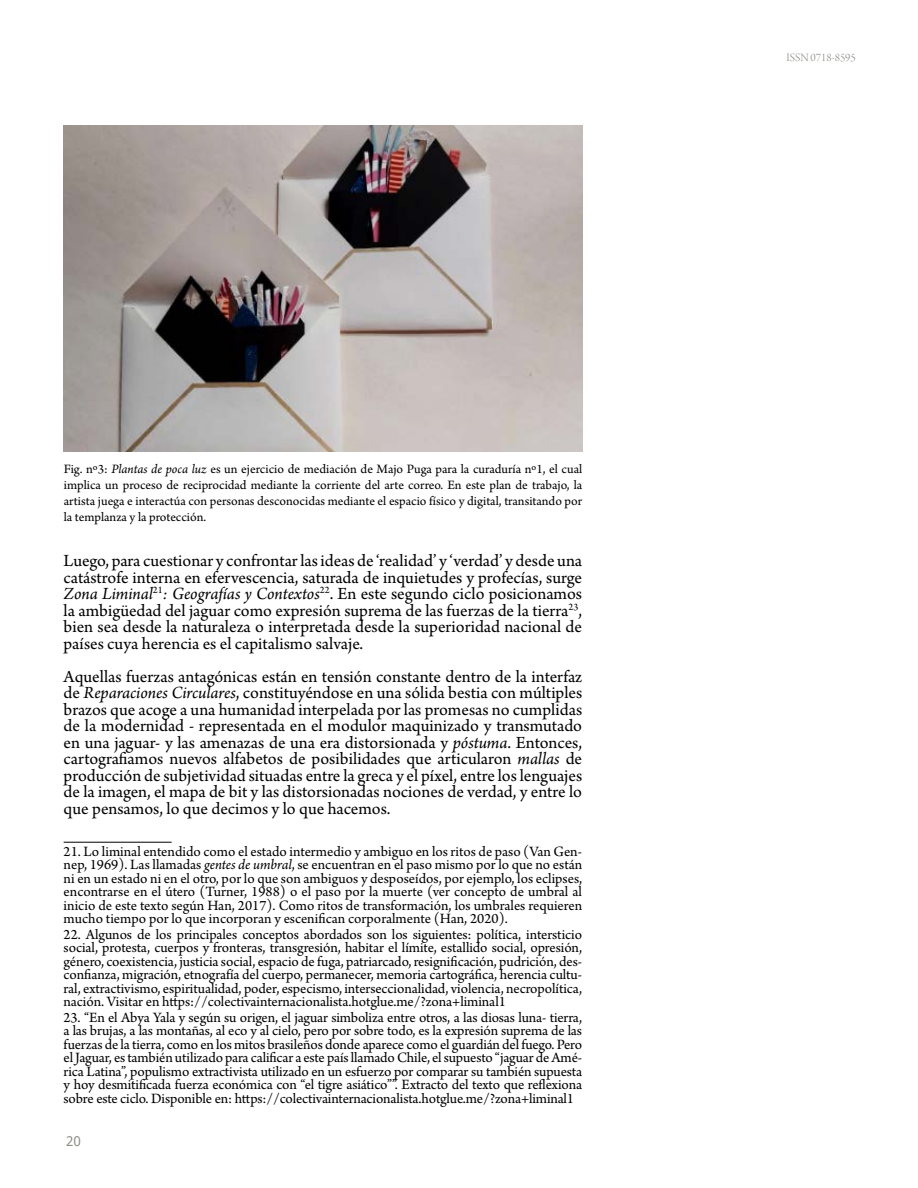
<style>
.page{position:relative;width:918px;height:1188px;background:#fff}
.page>*{position:absolute;margin:0;border:0;box-sizing:border-box;transform-origin:0 0}
.t1{font:18px/16.5px "Arno Pro";color:#000;text-align:justify}
.t2{font:15px/13.5px "Arno Pro";letter-spacing:-.005em;color:#000;text-align:justify}
.t3{font:13.5px/16.2px "Arno Pro";color:#000;text-align:justify}
.t4{font:13.5px "Droid Sans";color:#8b8e87}
.t5{font:12px "Arno Pro Light Display";color:#8c8f88}
.s1{font-style:italic}
</style>
<div class="page">
<hr style="left:64px;top:842px;width:108px;height:1px;background:#000">
<img style="left:64px;top:125px;width:518px;height:327px">
<p class="t3" style="left:64px;top:461px;width:520px">Fig. nº3: <span class="s1">Plantas de poca luz</span> es un ejercicio de mediación de Majo Puga para la curaduría nº1, el cual implica un proceso de reciprocidad mediante la corriente del arte correo. En este plan de trabajo, la artista juega e interactúa con personas desconocidas mediante el espacio físico y digital, transitando por la templanza y la protección.</p>
<p class="t1" style="left:64px;top:553px;width:520px">Luego, para cuestionar y confrontar las ideas de ‘realidad’ y ‘verdad’ y desde una catástrofe interna en efervescencia, saturada de inquietudes y profecías, surge <span class="s1">Zona Liminal</span><sup>21</sup><span class="s1">: Geografías y Contextos</span><sup>22</sup>. En este segundo ciclo posicionamos la ambigüedad del jaguar como expresión suprema de las fuerzas de la tierra<sup>23</sup>, bien sea desde la naturaleza o interpretada desde la superioridad nacional de países cuya herencia es el capitalismo salvaje.</p>
<p class="t1" style="left:64px;top:669px;width:520px">Aquellas fuerzas antagónicas están en tensión constante dentro de la interfaz de <span class="s1">Reparaciones Circulares</span>, constituyéndose en una sólida bestia con múltiples brazos que acoge a una humanidad interpelada por las promesas no cumplidas de la modernidad - representada en el modulor maquinizado y transmutado en una jaguar- y las amenazas de una era distorsionada y <span class="s1">póstuma</span>. Entonces, cartografiamos nuevos alfabetos de posibilidades que articularon <span class="s1">mallas</span> de producción de subjetividad situadas entre la greca y el píxel, entre los lenguajes de la imagen, el mapa de bit y las distorsionadas nociones de verdad, y entre lo que pensamos, lo que decimos y lo que hacemos.</p>
<p class="t2" style="left:64px;top:845px;width:520px">21. Lo liminal entendido como el estado intermedio y ambiguo en los ritos de paso (Van Gen&shy;nep, 1969). Las llamadas <span class="s1">gentes de umbral</span>, se encuentran en el paso mismo por lo que no están ni en un estado ni en el otro, por lo que son ambiguos y desposeídos, por ejemplo, los eclipses, encontrarse en el útero (Turner, 1988) o el paso por la muerte (ver concepto de umbral al inicio de este texto según Han, 2017). Como ritos de transformación, los umbrales requieren mucho tiempo por lo que incorporan y escenifican corporalmente (Han, 2020).</p>
<p class="t2" style="left:64px;top:928px;width:520px">22. Algunos de los principales conceptos abordados son los siguientes: política, intersticio social, protesta, cuerpos y fronteras, transgresión, habitar el límite, estallido social, opresión, género, coexistencia, justicia social, espacio de fuga, patriarcado, resignificación, pudrición, des&shy;confianza, migración, etnografía del cuerpo, permanecer, memoria cartográfica, herencia cultu&shy;ral, extractivismo, espiritualidad, poder, especismo, interseccionalidad, violencia, necropolítica, nación. Visitar en https://colectivainternacionalista.hotglue.me/?zona+liminal1</p>
<p class="t2" style="left:64px;top:1012px;width:520px">23. “En el Abya Yala y según su origen, el jaguar simboliza entre otros, a las diosas luna- tierra, a las brujas, a las montañas, al eco y al cielo, pero por sobre todo, es la expresión suprema de las fuerzas de la tierra, como en los mitos brasileños donde aparece como el guardián del fuego. Pero el Jaguar, es también utilizado para calificar a este país llamado Chile, el supuesto “jaguar de Amé&shy;rica Latina”, populismo extractivista utilizado en un esfuerzo por comparar su también supuesta y hoy desmitificada fuerza económica con “el tigre asiático””. Extracto del texto que reflexiona sobre este ciclo. Disponible en: https://colectivainternacionalista.hotglue.me/?zona+liminal1</p>
<p class="t4" style="left:66px;top:1134px;width:16px">20</p>
<p class="t5" style="left:786px;top:51px;width:71px">ISSN 0718-8595</p>
</div>
